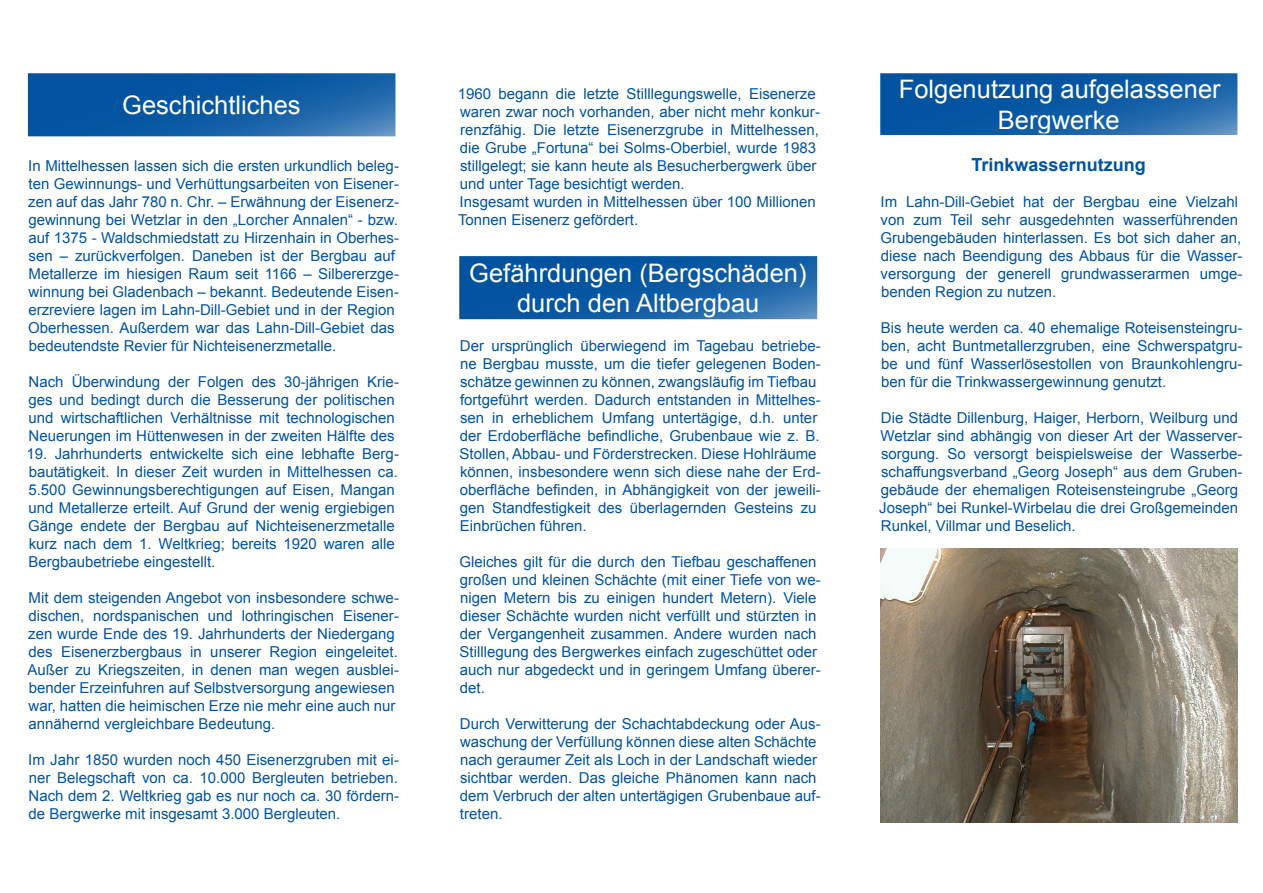
<style>
.page{position:relative;width:1263px;height:893px;background:#fff}
.page>*{position:absolute;margin:0;border:0;box-sizing:border-box;transform-origin:0 0}
.t1{font:25.5px/30.6px "Arial";color:#fff;text-align:center}
.t2{font:700 18px "Arial";color:#0153a0}
.t3{font:15px/18px "Arial";color:#0153a0}
</style>
<div class="page">
<svg style="left:31px;top:76px;width:361px;height:57px;background:#0e5ca5"></svg>
<div style="left:28px;top:73px;width:367px;height:63px;border:2px solid #0153a0"></div>
<svg style="left:462px;top:259px;width:352px;height:57px;background:#0e5ca4"></svg>
<div style="left:459px;top:256px;width:358px;height:63px;border:2px solid #0153a0"></div>
<svg style="left:883px;top:76px;width:351px;height:56px;background:#0e5ca5"></svg>
<div style="left:880px;top:73px;width:357px;height:62px;border:2px solid #0153a0"></div>
<img style="left:880px;top:549px;width:357px;height:273px">
<h1 class="t1" style="left:122px;top:90px;width:180px">Geschichtliches</h1>
<p class="t3" style="left:28px;top:157px;width:372px">In Mittelhessen lassen sich die ersten urkundlich beleg&shy;ten Gewinnungs- und Verhüttungsarbeiten von Eisener&shy;zen auf das Jahr 780 n. Chr. – Erwähnung der Eisenerz&shy;gewinnung bei Wetzlar in den „Lorcher Annalen“ - bzw. auf 1375 - Waldschmiedstatt zu Hirzenhain in Oberhes&shy;sen – zurückverfolgen. Daneben ist der Bergbau auf Metallerze im hiesigen Raum seit 1166 – Silbererzge&shy;winnung bei Gladenbach – bekannt. Bedeutende Eisen&shy;erzreviere lagen im Lahn-Dill-Gebiet und in der Region Oberhessen. Außerdem war das Lahn-Dill-Gebiet das bedeutendste Revier für Nichteisenerzmetalle.</p>
<p class="t3" style="left:28px;top:373px;width:372px">Nach Überwindung der Folgen des 30-jährigen Krie&shy;ges und bedingt durch die Besserung der politischen und wirtschaftlichen Verhältnisse mit technologischen Neuerungen im Hüttenwesen in der zweiten Hälfte des</p>
<p class="t3" style="left:26px;top:445px;width:374px">19. Jahrhunderts entwickelte sich eine lebhafte Berg&shy;bautätigkeit. In dieser Zeit wurden in Mittelhessen ca.<br>5.500 Gewinnungsberechtigungen auf Eisen, Mangan und Metallerze erteilt. Auf Grund der wenig ergiebigen Gänge endete der Bergbau auf Nichteisenerzmetalle kurz nach dem 1. Weltkrieg; bereits 1920 waren alle Bergbaubetriebe eingestellt.</p>
<p class="t3" style="left:28px;top:589px;width:373px">Mit dem steigenden Angebot von insbesondere schwe&shy;dischen, nordspanischen und lothringischen Eisener&shy;zen wurde Ende des 19. Jahrhunderts der Niedergang des Eisenerzbergbaus in unserer Region eingeleitet.<br>Außer zu Kriegszeiten, in denen man wegen ausblei&shy;bender Erzeinfuhren auf Selbstversorgung angewiesen war, hatten die heimischen Erze nie mehr eine auch nur annähernd vergleichbare Bedeutung.</p>
<p class="t3" style="left:28px;top:751px;width:372px;text-align:justify">Im Jahr 1850 wurden noch 450 Eisenerzgruben mit ei&shy;ner Belegschaft von ca. 10.000 Bergleuten betrieben.<br>Nach dem 2. Weltkrieg gab es nur noch ca. 30 fördern&shy;de Bergwerke mit insgesamt 3.000 Bergleuten.</p>
<p class="t3" style="left:458px;top:85px;width:364px">1960 begann die letzte Stilllegungswelle, Eisenerze waren zwar noch vorhanden, aber nicht mehr konkur&shy;renzfähig. Die letzte Eisenerzgrube in Mittelhessen, die Grube „Fortuna“ bei Solms-Oberbiel, wurde 1983 stillgelegt; sie kann heute als Besucherbergwerk über und unter Tage besichtigt werden.</p>
<p class="t3" style="left:458px;top:193px;width:359px">Insgesamt wurden in Mittelhessen über 100 Millionen<br>Tonnen Eisenerz gefördert.</p>
<h1 class="t1" style="left:469px;top:258px;width:339px">Gefährdungen (Bergschäden) durch den Altbergbau</h1>
<p class="t3" style="left:460px;top:337px;width:363px">Der ursprünglich überwiegend im Tagebau betriebe&shy;ne Bergbau musste, um die tiefer gelegenen Boden&shy;schätze gewinnen zu können, zwangsläufig im Tiefbau fortgeführt werden. Dadurch entstanden in Mittelhes&shy;sen in erheblichem Umfang untertägige, d.h. unter der Erdoberfläche befindliche, Grubenbaue wie z. B.<br>Stollen, Abbau- und Förderstrecken. Diese Hohlräume können, insbesondere wenn sich diese nahe der Erd&shy;oberfläche befinden, in Abhängigkeit von der jeweili&shy;gen Standfestigkeit des überlagernden Gesteins zu Einbrüchen führen.</p>
<p class="t3" style="left:459px;top:553px;width:363px">Gleiches gilt für die durch den Tiefbau geschaffenen großen und kleinen Schächte (mit einer Tiefe von we&shy;nigen Metern bis zu einigen hundert Metern). Viele dieser Schächte wurden nicht verfüllt und stürzten in der Vergangenheit zusammen. Andere wurden nach Stilllegung des Bergwerkes einfach zugeschüttet oder auch nur abgedeckt und in geringem Umfang überer&shy;det.</p>
<p class="t3" style="left:460px;top:715px;width:362px">Durch Verwitterung der Schachtabdeckung oder Aus&shy;waschung der Verfüllung können diese alten Schächte nach geraumer Zeit als Loch in der Landschaft wieder sichtbar werden. Das gleiche Phänomen kann nach dem Verbruch der alten untertägigen Grubenbaue auf&shy;treten.</p>
<h1 class="t1" style="left:899px;top:74px;width:323px">Folgenutzung aufgelassener<br>Bergwerke</h1>
<p class="t2" style="left:971px;top:152px;width:176px">Trinkwassernutzung</p>
<p class="t3" style="left:880px;top:193px;width:363px">Im Lahn-Dill-Gebiet hat der Bergbau eine Vielzahl von zum Teil sehr ausgedehnten wasserführenden Grubengebäuden hinterlassen. Es bot sich daher an, diese nach Beendigung des Abbaus für die Wasser&shy;versorgung der generell grundwasserarmen umge&shy;benden Region zu nutzen.</p>
<p class="t3" style="left:881px;top:319px;width:363px;text-align:justify">Bis heute werden ca. 40 ehemalige Roteisensteingru&shy;ben, acht Buntmetallerzgruben, eine Schwerspatgru&shy;be und fünf Wasserlösestollen von Braunkohlengru&shy;ben für die Trinkwassergewinnung genutzt.</p>
<p class="t3" style="left:879px;top:409px;width:365px">Die Städte Dillenburg, Haiger, Herborn, Weilburg und Wetzlar sind abhängig von dieser Art der Wasserver&shy;sorgung. So versorgt beispielsweise der Wasserbe&shy;schaffungsverband „Georg Joseph“ aus dem Gruben&shy;gebäude der ehemaligen Roteisensteingrube „Georg Joseph“ bei Runkel-Wirbelau die drei Großgemeinden Runkel, Villmar und Beselich.</p>
</div>
